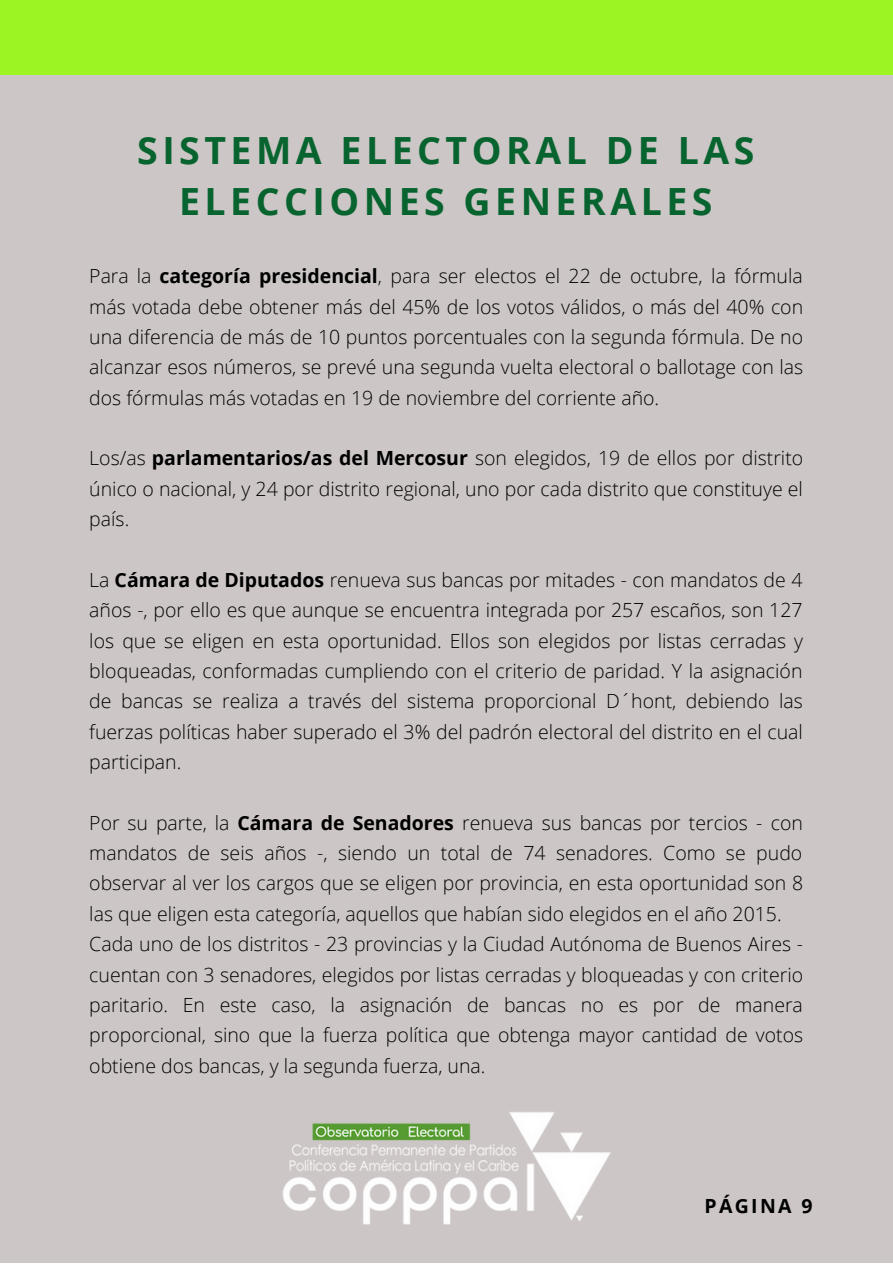
<style>
.page{position:relative;width:893px;height:1264px;background:#fff}
.page>*{position:absolute;margin:0;border:0;box-sizing:border-box;transform-origin:0 0}
.t1{font:700 37.5px/51.8px "Open Sans";letter-spacing:.12em;color:#07642f;text-align:center}
.t2{font:300 19.5px/30.3px "Open Sans";color:#000;text-align:justify}
.t3{font:700 19.5px "Open Sans";letter-spacing:.12em;color:#000}
.s1{font-weight:700}
</style>
<div class="page">
<div style="left:0;top:0;width:892px;height:1262px;background:#cdc6c6"></div>
<img style="left:282px;top:1112px;width:329px;height:113px">
<div style="left:0;top:0;width:892px;height:74px;background:#9cf422"></div>
<p class="t1" style="left:137px;top:123px;width:618px">SISTEMA ELECTORAL DE LAS<br>ELECCIONES GENERALES</p>
<p class="t2" style="left:89px;top:260px;width:715px">Para la <span class="s1">categoría presidencial</span>, para ser electos el 22 de octubre, la fórmula más votada debe obtener más del 45% de los votos válidos, o más del 40% con una diferencia de más de 10 puntos porcentuales con la segunda fórmula. De no alcanzar esos números, se prevé una segunda vuelta electoral o ballotage con las dos fórmulas más votadas en 19 de noviembre del corriente año.</p>
<p class="t2" style="left:89px;top:442px;width:715px">Los/as <span class="s1">parlamentarios/as del Mercosur</span> son elegidos, 19 de ellos por distrito único o nacional, y 24 por distrito regional, uno por cada distrito que constituye el país.</p>
<p class="t2" style="left:89px;top:564px;width:715px">La <span class="s1">Cámara de Diputados</span> renueva sus bancas por mitades - con mandatos de 4 años -, por ello es que aunque se encuentra integrada por 257 escaños, son 127 los que se eligen en esta oportunidad. Ellos son elegidos por listas cerradas y bloqueadas, conformadas cumpliendo con el criterio de paridad. Y la asignación de bancas se realiza a través del sistema proporcional D´hont, debiendo las fuerzas políticas haber superado el 3% del padrón electoral del distrito en el cual participan.</p>
<p class="t2" style="left:89px;top:807px;width:715px">Por su parte, la <span class="s1">Cámara de Senadores</span> renueva sus bancas por tercios - con mandatos de seis años -, siendo un total de 74 senadores. Como se pudo observar al ver los cargos que se eligen por provincia, en esta oportunidad son 8 las que eligen esta categoría, aquellos que habían sido elegidos en el año 2015.</p>
<p class="t2" style="left:89px;top:928px;width:715px">Cada uno de los distritos - 23 provincias y la Ciudad Autónoma de Buenos Aires - cuentan con 3 senadores, elegidos por listas cerradas y bloqueadas y con criterio paritario. En este caso, la asignación de bancas no es por de manera proporcional, sino que la fuerza política que obtenga mayor cantidad de votos obtiene dos bancas, y la segunda fuerza, una.</p>
<p class="t3" style="left:704px;top:1192px;width:110px">PÁGINA 9</p>
</div>
